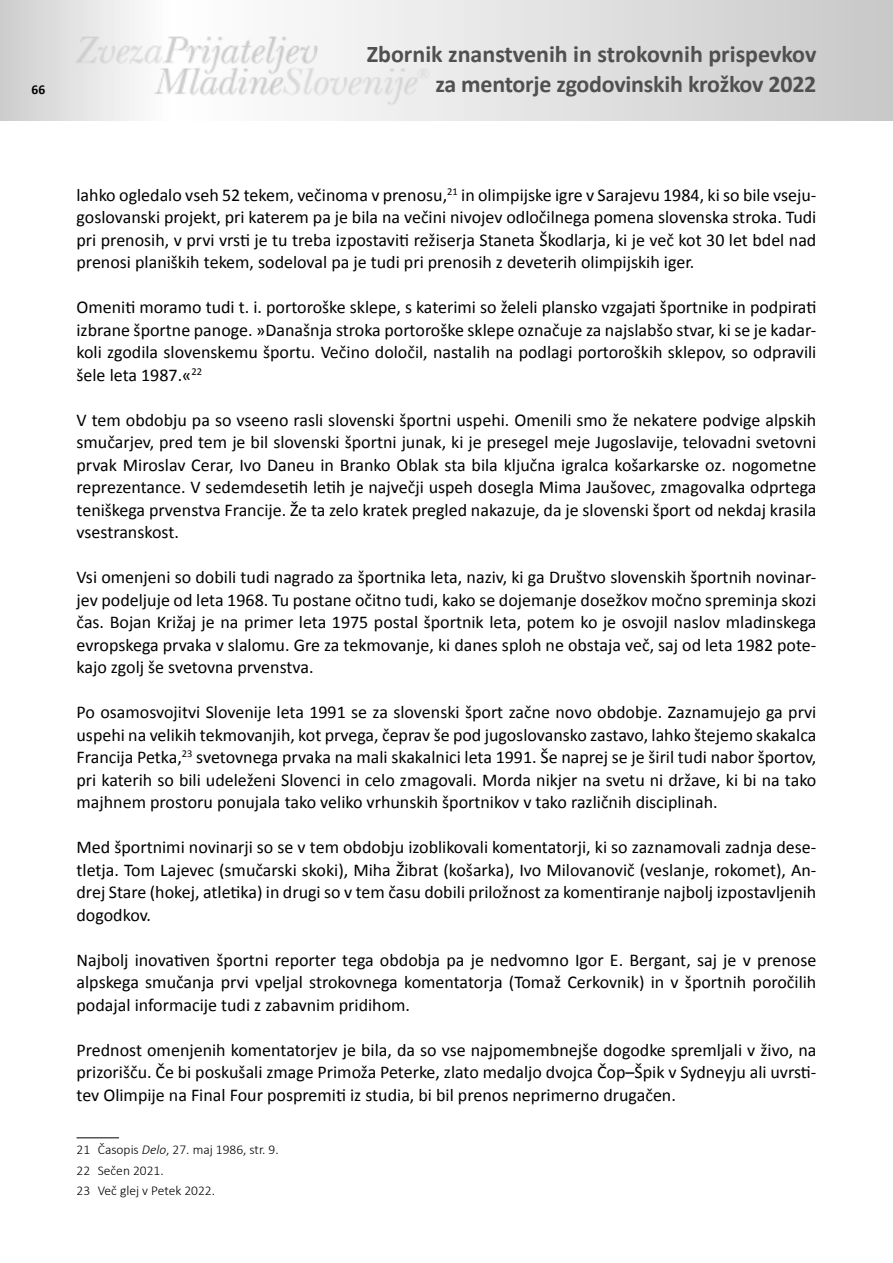
<style>
.page{position:relative;width:893px;height:1263px;background:#fff}
.page>*{position:absolute;margin:0;border:0;box-sizing:border-box;transform-origin:0 0}
.t1{font:700 24px "Calibri";letter-spacing:-.01em;color:#505050}
.t2{font:18px/22.5px "Calibri";color:#000;text-align:justify}
.t3{font:300 13.5px/20.4px "Calibri";color:#000}
.t4{font:700 13.5px "Calibri";color:#000}
.s1{font-style:italic}
</style>
<div class="page">
<img style="left:0;top:0;width:893px;height:120px">
<hr style="left:77px;top:1137px;width:42px;height:1px;background:#000">
<h1 class="t1" style="left:367px;top:38px;width:451px">Zbornik znanstvenih in strokovnih prispevkov</h1>
<p class="t4" style="left:31px;top:81px;width:15px">66</p>
<h1 class="t1" style="left:435px;top:68px;width:382px">za mentorje zgodovinskih krožkov 2022</h1>
<p class="t2" style="left:77px;top:183px;width:741px">lahko ogledalo vseh 52 tekem, večinoma v prenosu,<sup>21</sup> in olimpijske igre v Sarajevu 1984, ki so bile vseju&shy;goslovanski projekt, pri katerem pa je bila na večini nivojev odločilnega pomena slovenska stroka. Tudi pri prenosih, v prvi vrsti je tu treba izpostaviti režiserja Staneta Škodlarja, ki je več kot 30 let bdel nad prenosi planiških tekem, sodeloval pa je tudi pri prenosih z deveterih olimpijskih iger.</p>
<p class="t2" style="left:77px;top:296px;width:741px">Omeniti moramo tudi t. i. portoroške sklepe, s katerimi so želeli plansko vzgajati športnike in podpirati izbrane športne panoge. »Današnja stroka portoroške sklepe označuje za najslabšo stvar, ki se je kadar&shy;koli zgodila slovenskemu športu. Večino določil, nastalih na podlagi portoroških sklepov, so odpravili šele leta 1987.«<sup>22</sup></p>
<p class="t2" style="left:77px;top:408px;width:741px">V tem obdobju pa so vseeno rasli slovenski športni uspehi. Omenili smo že nekatere podvige alpskih smučarjev, pred tem je bil slovenski športni junak, ki je presegel meje Jugoslavije, telovadni svetovni prvak Miroslav Cerar, Ivo Daneu in Branko Oblak sta bila ključna igralca košarkarske oz. nogometne reprezentance. V sedemdesetih letih je največji uspeh dosegla Mima Jaušovec, zmagovalka odprtega teniškega prvenstva Francije. Že ta zelo kratek pregled nakazuje, da je slovenski šport od nekdaj krasila vsestranskost.</p>
<p class="t2" style="left:77px;top:566px;width:741px">Vsi omenjeni so dobili tudi nagrado za športnika leta, naziv, ki ga Društvo slovenskih športnih novinar&shy;jev podeljuje od leta 1968. Tu postane očitno tudi, kako se dojemanje dosežkov močno spreminja skozi čas. Bojan Križaj je na primer leta 1975 postal športnik leta, potem ko je osvojil naslov mladinskega evropskega prvaka v slalomu. Gre za tekmovanje, ki danes sploh ne obstaja več, saj od leta 1982 pote&shy;kajo zgolj še svetovna prvenstva.</p>
<p class="t2" style="left:77px;top:701px;width:741px">Po osamosvojitvi Slovenije leta 1991 se za slovenski šport začne novo obdobje. Zaznamujejo ga prvi uspehi na velikih tekmovanjih, kot prvega, čeprav še pod jugoslovansko zastavo, lahko štejemo skakalca Francija Petka,<sup>23</sup> svetovnega prvaka na mali skakalnici leta 1991. Še naprej se je širil tudi nabor športov, pri katerih so bili udeleženi Slovenci in celo zmagovali. Morda nikjer na svetu ni države, ki bi na tako majhnem prostoru ponujala tako veliko vrhunskih športnikov v tako različnih disciplinah.</p>
<p class="t2" style="left:77px;top:836px;width:741px">Med športnimi novinarji so se v tem obdobju izoblikovali komentatorji, ki so zaznamovali zadnja dese&shy;tletja. Tom Lajevec (smučarski skoki), Miha Žibrat (košarka), Ivo Milovanovič (veslanje, rokomet), An&shy;drej Stare (hokej, atletika) in drugi so v tem času dobili priložnost za komentiranje najbolj izpostavljenih dogodkov.</p>
<p class="t2" style="left:77px;top:948px;width:741px">Najbolj inovativen športni reporter tega obdobja pa je nedvomno Igor E. Bergant, saj je v prenose alpskega smučanja prvi vpeljal strokovnega komentatorja (Tomaž Cerkovnik) in v športnih poročilih podajal informacije tudi z zabavnim pridihom.</p>
<p class="t2" style="left:77px;top:1038px;width:741px">Prednost omenjenih komentatorjev je bila, da so vse najpomembnejše dogodke spremljali v živo, na prizorišču. Če bi poskušali zmage Primoža Peterke, zlato medaljo dvojca Čop–Špik v Sydneyju ali uvrsti&shy;tev Olimpije na Final Four pospremiti iz studia, bi bil prenos neprimerno drugačen.</p>
<p class="t3" style="left:77px;top:1139px;width:204px">21 Časopis <span class="s1">Delo</span>, 27. maj 1986, str. 9.<br>22 Sečen 2021.<br>23 Več glej v Petek 2022.</p>
</div>
